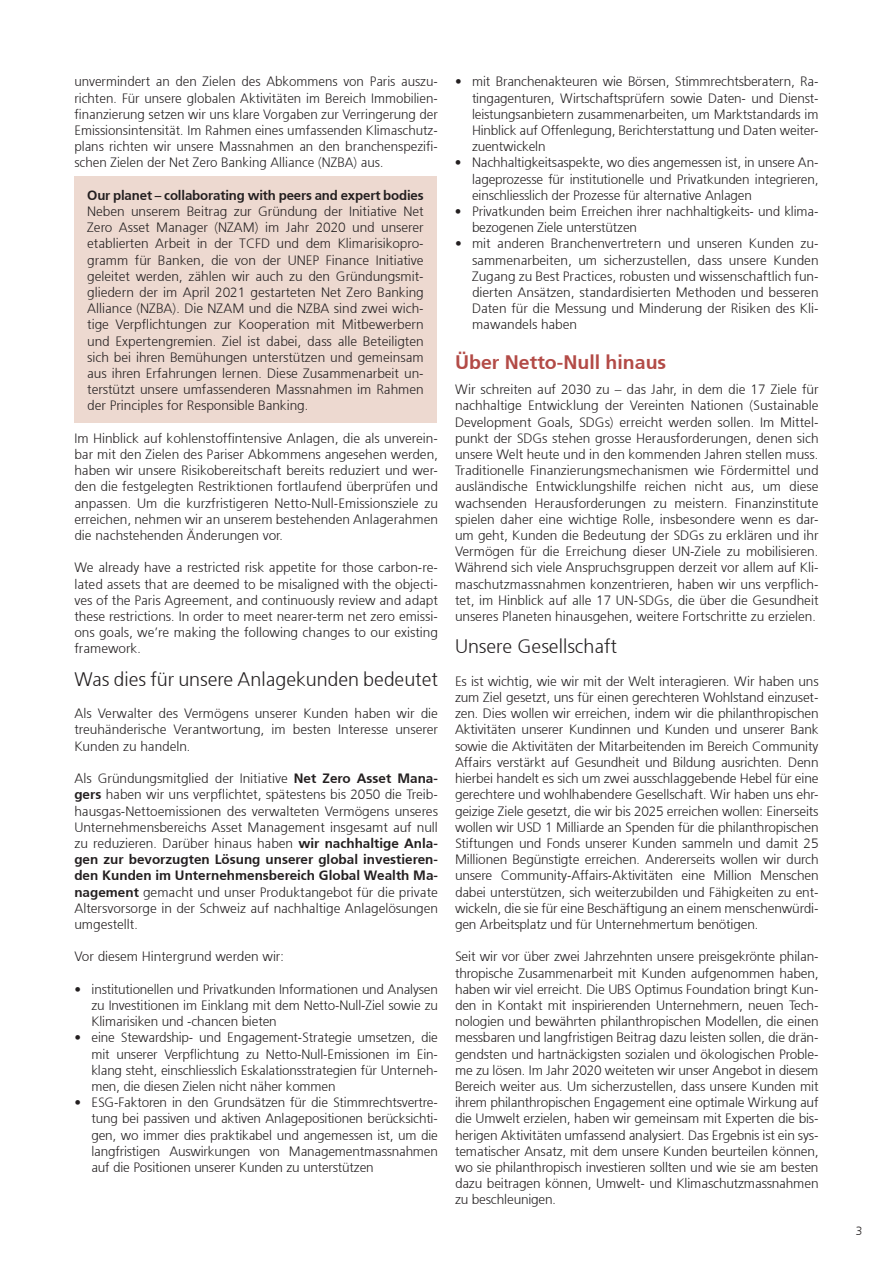
<style>
.page{position:relative;width:893px;height:1263px;background:#fff}
.page>*{position:absolute;margin:0;border:0;box-sizing:border-box;transform-origin:0 0}
.t1{font:300 19.5px "Frutiger 45";color:#231f20}
.t2{font:300 19.5px "Frutiger 45";color:#b34b47}
.t3{font:300 13.5px/16.2px "Frutiger 45";letter-spacing:-.01em;color:#231f20;text-align:justify}
.t4{font:300 13.5px "Frutiger 45";letter-spacing:-.01em;color:#231f20}
.t5{font:300 12px "Frutiger 45";color:#231f20}
.s1{font-style:inherit}
</style>
<div class="page">
<div style="left:74px;top:177px;width:362px;height:246px;background:#edd9d0"></div>
<p class="t3" style="left:74px;top:74px;width:365px">unvermindert an den Zielen des Abkommens von Paris auszu&shy;richten. Für unsere globalen Aktivitäten im Bereich Immobilien&shy;finanzierung setzen wir uns klare Vorgaben zur Verringerung der Emissionsintensität. Im Rahmen eines umfassenden Klimaschutz&shy;plans richten wir unsere Massnahmen an den branchenspezifi&shy;schen Zielen der Net Zero Banking Alliance (NZBA) aus.</p>
<p class="t3" style="left:472px;top:74px;width:348px;text-indent:-17px">• mit Branchenakteuren wie Börsen, Stimmrechtsberatern, Ra&shy;tingagenturen, Wirtschaftsprüfern sowie Daten- und Dienst&shy;leistungsanbietern zusammenarbeiten, um Marktstandards im Hinblick auf Offenlegung, Berichterstattung und Daten weiter&shy;zuentwickeln</p>
<p class="t3" style="left:472px;top:155px;width:348px;text-indent:-17px">• Nachhaltigkeitsaspekte, wo dies angemessen ist, in unsere An&shy;lageprozesse für institutionelle und Privatkunden integrieren, einschliesslich der Prozesse für alternative Anlagen</p>
<p class="t3" style="left:472px;top:203px;width:348px;text-indent:-17px">• Privatkunden beim Erreichen ihrer nachhaltigkeits- und klima&shy;bezogenen Ziele unterstützen</p>
<p class="t3" style="left:472px;top:236px;width:348px;text-indent:-17px">• mit anderen Branchenvertretern und unseren Kunden zu&shy;sammenarbeiten, um sicherzustellen, dass unsere Kunden Zugang zu Best Practices, robusten und wissenschaftlich fun&shy;dierten Ansätzen, standardisierten Methoden und besseren Daten für die Messung und Minderung der Risiken des Kli&shy;mawandels haben</p>
<h1 class="t2" style="left:455px;top:350px;width:213px">Über Netto-Null hinaus</h1>
<p class="t3" style="left:455px;top:381px;width:365px">Wir schreiten auf 2030 zu – das Jahr, in dem die 17 Ziele für nachhaltige Entwicklung der Vereinten Nationen (Sustainable Development Goals, SDGs) erreicht werden sollen. Im Mittel&shy;punkt der SDGs stehen grosse Herausforderungen, denen sich unsere Welt heute und in den kommenden Jahren stellen muss.<br>Traditionelle Finanzierungsmechanismen wie Fördermittel und ausländische Entwicklungshilfe reichen nicht aus, um diese wachsenden Herausforderungen zu meistern. Finanzinstitute spielen daher eine wichtige Rolle, insbesondere wenn es dar&shy;um geht, Kunden die Bedeutung der SDGs zu erklären und ihr Vermögen für die Erreichung dieser UN-Ziele zu mobilisieren.<br>Während sich viele Anspruchsgruppen derzeit vor allem auf Kli&shy;maschutzmassnahmen konzentrieren, haben wir uns verpflich&shy;tet, im Hinblick auf alle 17 UN-SDGs, die über die Gesundheit unseres Planeten hinausgehen, weitere Fortschritte zu erzielen.</p>
<h1 class="t1" style="left:455px;top:635px;width:163px">Unsere Gesellschaft</h1>
<p class="t3" style="left:455px;top:673px;width:365px">Es ist wichtig, wie wir mit der Welt interagieren. Wir haben uns zum Ziel gesetzt, uns für einen gerechteren Wohlstand einzuset&shy;zen. Dies wollen wir erreichen, indem wir die philanthropischen Aktivitäten unserer Kundinnen und Kunden und unserer Bank sowie die Aktivitäten der Mitarbeitenden im Bereich Community Affairs verstärkt auf Gesundheit und Bildung ausrichten. Denn hierbei handelt es sich um zwei ausschlaggebende Hebel für eine gerechtere und wohlhabendere Gesellschaft. Wir haben uns ehr&shy;geizige Ziele gesetzt, die wir bis 2025 erreichen wollen: Einerseits wollen wir USD 1 Milliarde an Spenden für die philanthropischen Stiftungen und Fonds unserer Kunden sammeln und damit 25<br>Millionen Begünstigte erreichen. Andererseits wollen wir durch unsere Community-Affairs-Aktivitäten eine Million Menschen dabei unterstützen, sich weiterzubilden und Fähigkeiten zu ent&shy;wickeln, die sie für eine Beschäftigung an einem menschenwürdi&shy;gen Arbeitsplatz und für Unternehmertum benötigen.</p>
<p class="t3" style="left:455px;top:948px;width:365px">Seit wir vor über zwei Jahrzehnten unsere preisgekrönte philan&shy;thropische Zusammenarbeit mit Kunden aufgenommen haben, haben wir viel erreicht. Die UBS Optimus Foundation bringt Kun&shy;den in Kontakt mit inspirierenden Unternehmern, neuen Tech&shy;nologien und bewährten philanthropischen Modellen, die einen messbaren und langfristigen Beitrag dazu leisten sollen, die drän&shy;gendsten und hartnäckigsten sozialen und ökologischen Proble&shy;me zu lösen. Im Jahr 2020 weiteten wir unser Angebot in diesem Bereich weiter aus. Um sicherzustellen, dass unsere Kunden mit ihrem philanthropischen Engagement eine optimale Wirkung auf die Umwelt erzielen, haben wir gemeinsam mit Experten die bis&shy;herigen Aktivitäten umfassend analysiert. Das Ergebnis ist ein sys&shy;tematischer Ansatz, mit dem unsere Kunden beurteilen können, wo sie philanthropisch investieren sollten und wie sie am besten dazu beitragen können, Umwelt- und Klimaschutzmassnahmen zu beschleunigen.</p>
<p class="t4" style="left:87px;top:187px;width:338px">Our planet – collaborating with peers and expert bodies</p>
<p class="t3" style="left:87px;top:203px;width:338px">Neben unserem Beitrag zur Gründung der Initiative Net Zero Asset Manager (NZAM) im Jahr 2020 und unserer etablierten Arbeit in der TCFD und dem Klimarisikopro&shy;gramm für Banken, die von der UNEP Finance Initiative geleitet werden, zählen wir auch zu den Gründungsmit&shy;gliedern der im April 2021 gestarteten Net Zero Banking Alliance (NZBA). Die NZAM und die NZBA sind zwei wich&shy;tige Verpflichtungen zur Kooperation mit Mitbewerbern und Expertengremien. Ziel ist dabei, dass alle Beteiligten sich bei ihren Bemühungen unterstützen und gemeinsam aus ihren Erfahrungen lernen. Diese Zusammenarbeit un&shy;terstützt unsere umfassenderen Massnahmen im Rahmen der Principles for Responsible Banking.</p>
<p class="t3" style="left:74px;top:430px;width:365px">Im Hinblick auf kohlenstoffintensive Anlagen, die als unverein&shy;bar mit den Zielen des Pariser Abkommens angesehen werden, haben wir unsere Risikobereitschaft bereits reduziert und wer&shy;den die festgelegten Restriktionen fortlaufend überprüfen und anpassen. Um die kurzfristigeren Netto-Null-Emissionsziele zu erreichen, nehmen wir an unserem bestehenden Anlagerahmen die nachstehenden Änderungen vor.</p>
<p class="t3" style="left:74px;top:560px;width:365px">We already have a restricted risk appetite for those carbon-re&shy;lated assets that are deemed to be misaligned with the objecti&shy;ves of the Paris Agreement, and continuously review and adapt these restrictions. In order to meet nearer-term net zero emissi&shy;ons goals, we’re making the following changes to our existing framework.</p>
<h1 class="t1" style="left:74px;top:668px;width:365px">Was dies für unsere Anlagekunden bedeutet</h1>
<p class="t3" style="left:74px;top:705px;width:365px">Als Verwalter des Vermögens unserer Kunden haben wir die treuhänderische Verantwortung, im besten Interesse unserer Kunden zu handeln.</p>
<p class="t3" style="left:74px;top:770px;width:365px">Als Gründungsmitglied der Initiative <span class="s1">Net Zero Asset Mana&shy;gers</span> haben wir uns verpflichtet, spätestens bis 2050 die Treib&shy;hausgas-Nettoemissionen des verwalteten Vermögens unseres Unternehmensbereichs Asset Management insgesamt auf null zu reduzieren. Darüber hinaus haben <span class="s1">wir nachhaltige Anla&shy;gen zur bevorzugten Lösung unserer global investieren&shy;den Kunden im Unternehmensbereich Global Wealth Ma&shy;nagement</span> gemacht und unser Produktangebot für die private Altersvorsorge in der Schweiz auf nachhaltige Anlagelösungen umgestellt.</p>
<p class="t3" style="left:74px;top:948px;width:211px">Vor diesem Hintergrund werden wir:</p>
<p class="t3" style="left:91px;top:981px;width:348px;text-indent:-17px">• institutionellen und Privatkunden Informationen und Analysen zu Investitionen im Einklang mit dem Netto-Null-Ziel sowie zu Klimarisiken und -chancen bieten</p>
<p class="t3" style="left:91px;top:1029px;width:348px;text-indent:-17px">• eine Stewardship- und Engagement-Strategie umsetzen, die mit unserer Verpflichtung zu Netto-Null-Emissionen im Ein&shy;klang steht, einschliesslich Eskalationsstrategien für Unterneh&shy;men, die diesen Zielen nicht näher kommen</p>
<p class="t3" style="left:91px;top:1094px;width:348px;text-indent:-17px">• ESG-Faktoren in den Grundsätzen für die Stimmrechtsvertre&shy;tung bei passiven und aktiven Anlagepositionen berücksichti&shy;gen, wo immer dies praktikabel und angemessen ist, um die langfristigen Auswirkungen von Managementmassnahmen auf die Positionen unserer Kunden zu unterstützen</p>
<p class="t5" style="left:856px;top:1224px;width:8px">3</p>
</div>
